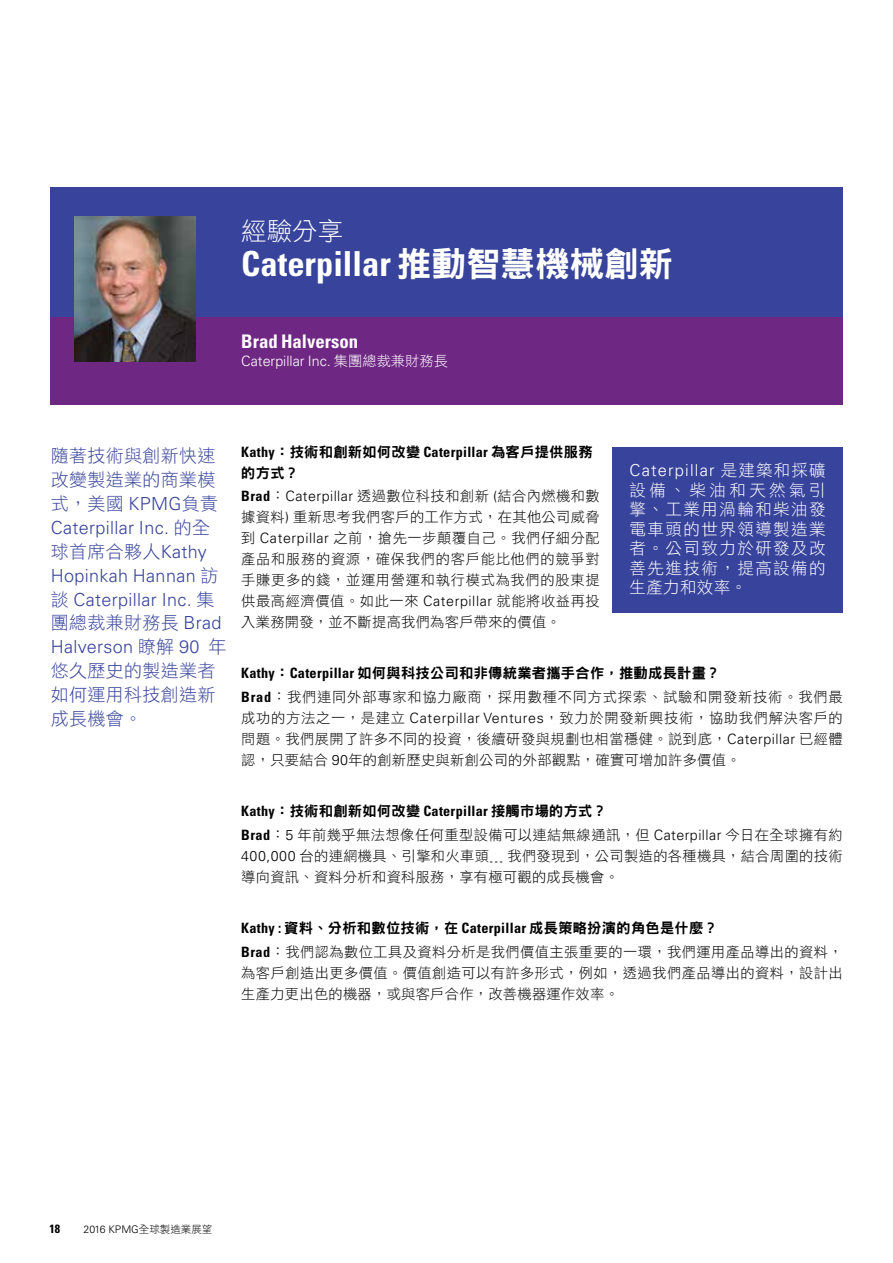
<style>
.page{position:relative;width:893px;height:1263px;background:#fff}
.page>*{position:absolute;margin:0;border:0;box-sizing:border-box;transform-origin:0 0}
.t1{font:700 condensed 34.5px "Univers LT Std";color:#fff}
.t2{font:25.5px "DF Hei Std W3";color:#fff}
.t3{font:700 condensed 18.75px "Univers LT Std";color:#fff}
.t4{font:18px/24px "DF Hei Std W3";letter-spacing:.02em;color:#38449c}
.t5{font:300 18px/24px "Univers LT Std";letter-spacing:.02em;color:#38449c}
.t6{font:16.5px/19.5px "DF Hei Std W3";letter-spacing:.09em;color:#fff;text-align:justify}
.t7{font:300 16.5px "Univers LT Std";letter-spacing:.07em;color:#fff}
.t8{font:14.25px/21px "DF Hei Std W3";letter-spacing:.02em;color:#000;text-align:justify}
.t9{font:14.25px/21px "DF Hei Std W9";letter-spacing:.02em;color:#000}
.t10{font:300 14.25px "Univers LT Std";color:#fff}
.t11{font:700 condensed 12px "Univers LT Std";color:#000}
.t12{font:300 10.5px "Univers LT Std";color:#000}
.s1{font-family:"DF Hei Std W9";font-weight:400;font-stretch:normal}
.s2{font-family:"DF Hei Std W3";font-weight:400}
.s3{font-family:"Univers LT Std";font-weight:300}
.s4{font-family:"Univers LT Std";font-weight:700;font-stretch:condensed}
</style>
<div class="page">
<div style="left:51px;top:188px;width:792px;height:129px;background:#38449c"></div>
<div style="left:51px;top:317px;width:792px;height:88px;background:#6f2784"></div>
<div style="left:612px;top:447px;width:231px;height:166px;background:#38449c"></div>
<img style="left:74px;top:216px;width:122px;height:145px">
<h2 class="t2" style="left:241px;top:217px;width:103px">經驗分享</h2>
<h1 class="t1" style="left:241px;top:243px;width:433px">Caterpillar <span class="s1">推動智慧機械創新</span></h1>
<h3 class="t3" style="left:241px;top:329px;width:118px">Brad Halverson</h3>
<p class="t10" style="left:241px;top:352px;width:208px">Caterpillar Inc. <span class="s2">集團總裁兼財務長</span></p>
<p class="t4" style="left:51px;top:443px;width:169px">隨著技術與創新快速改變製造業的商業模式，美國 <span class="s3">KPMG</span>負責</p>
<p class="t5" style="left:51px;top:515px;width:161px">Caterpillar Inc. <span class="s2">的全</span></p>
<p class="t4" style="left:51px;top:539px;width:158px">球首席合夥人<span class="s3">Kathy</span></p>
<p class="t5" style="left:51px;top:563px;width:169px">Hopinkah Hannan <span class="s2">訪談</span> Caterpillar Inc. <span class="s2">集</span></p>
<p class="t4" style="left:51px;top:611px;width:172px">團總裁兼財務長 <span class="s3">Brad</span></p>
<p class="t5" style="left:51px;top:635px;width:177px">Halverson <span class="s2">瞭解</span> 90 <span class="s2">年</span></p>
<p class="t4" style="left:51px;top:659px;width:166px;text-align:justify">悠久歷史的製造業者如何運用科技創造新成長機會。</p>
<p class="t9" style="left:241px;top:441px;width:353px"><span class="s4">Kathy</span>：技術和創新如何改變 <span class="s4">Caterpillar</span> 為客戶提供服務的方式？</p>
<p class="t8" style="left:241px;top:485px;width:360px"><span class="s4">Brad</span>：<span class="s3">Caterpillar</span> 透過數位科技和創新 <span class="s3">(</span>結合內燃機和數據資料<span class="s3">)</span> 重新思考我們客戶的工作方式，在其他公司威脅到 <span class="s3">Caterpillar</span> 之前，搶先一步顛覆自己。我們仔細分配產品和服務的資源，確保我們的客戶能比他們的競爭對手賺更多的錢，並運用營運和執行模式為我們的股東提供最高經濟價值。如此一來 <span class="s3">Caterpillar</span> 就能將收益再投入業務開發，並不斷提高我們為客戶帶來的價值。</p>
<p class="t9" style="left:241px;top:662px;width:481px"><span class="s4">Kathy</span>：<span class="s4">Caterpillar</span> 如何與科技公司和非傳統業者攜手合作，推動成長計畫？</p>
<p class="t8" style="left:241px;top:686px;width:603px"><span class="s4">Brad</span>：我們連同外部專家和協力廠商，採用數種不同方式探索、試驗和開發新技術。我們最成功的方法之一，是建立 <span class="s3">Caterpillar Ventures</span>，致力於開發新興技術，協助我們解決客戶的問題。我們展開了許多不同的投資，後續研發與規劃也相當穩健。說到底，<span class="s3">Caterpillar</span> 已經體認，只要結合 <span class="s3">90</span>年的創新歷史與新創公司的外部觀點，確實可增加許多價值。</p>
<p class="t9" style="left:241px;top:800px;width:367px"><span class="s4">Kathy</span>：技術和創新如何改變 <span class="s4">Caterpillar</span> 接觸市場的方式？</p>
<p class="t8" style="left:241px;top:824px;width:603px"><span class="s4">Brad</span>：<span class="s3">5</span> 年前幾乎無法想像任何重型設備可以連結無線通訊，但 <span class="s3">Caterpillar</span> 今日在全球擁有約<span class="s3">400,000</span> 台的連網機具、引擎和火車頭﹍ 我們發現到，公司製造的各種機具，結合周圍的技術導向資訊、資料分析和資科服務，享有極可觀的成長機會。</p>
<p class="t9" style="left:241px;top:917px;width:478px"><span class="s4">Kathy :</span> 資料、分析和數位技術，在 <span class="s4">Caterpillar</span> 成長策略扮演的角色是什麼？</p>
<p class="t8" style="left:241px;top:941px;width:603px"><span class="s4">Brad</span>：我們認為數位工具及資料分析是我們價值主張重要的一環，我們運用產品導出的資料，為客戶創造出更多價值。價值創造可以有許多形式，例如，透過我們產品導出的資料，設計出生產力更出色的機器，或與客戶合作，改善機器運作效率。</p>
<p class="t7" style="left:630px;top:460px;width:198px">Caterpillar <span class="s2">是建築和採礦</span></p>
<p class="t6" style="left:630px;top:480px;width:198px">設備、柴油和天然氣引擎、工業用渦輪和柴油發電車頭的世界領導製造業者。公司致力於研發及改善先進技術，提高設備的生產力和效率。</p>
<p class="t11" style="left:50px;top:1221px;width:12px">18</p>
<p class="t12" style="left:84px;top:1223px;width:130px">2016 KPMG<span class="s2">全球製造業展望</span></p>
</div>
